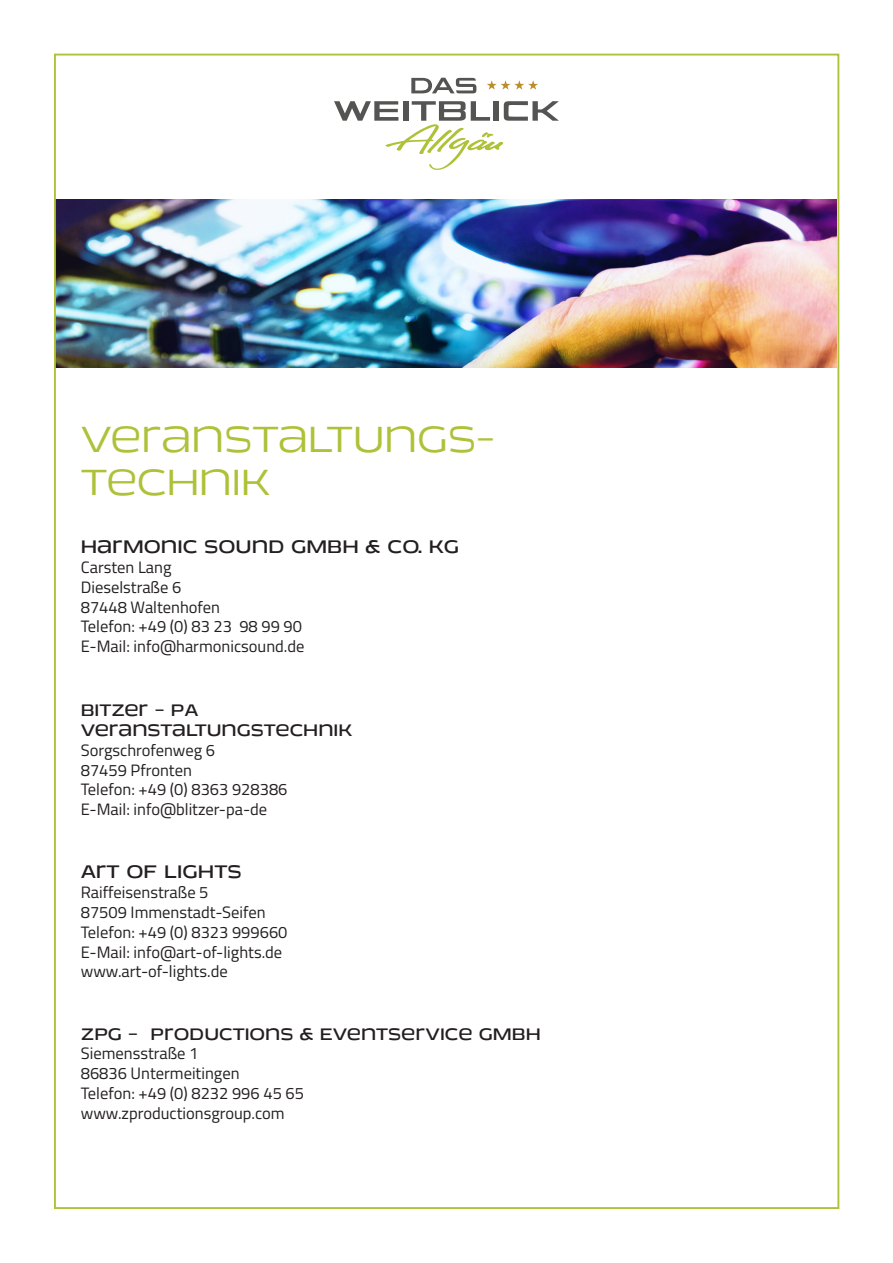
<style>
.page{position:relative;width:893px;height:1263px;background:#fff}
.page>*{position:absolute;margin:0;border:0;box-sizing:border-box;transform-origin:0 0}
.t1{font:36px/43.2px "EXT Unicase 400";color:#aec137}
.t2{font:18px "EXT Unicase 600";color:#231f20}
.t3{font:16.5px "Titillium Web";color:#231f20}
.t4{font:16.5px "EXT Unicase 600";color:#231f20}
</style>
<div class="page">
<img style="left:57px;top:200px;width:779px;height:168px">
<svg style="left:487px;top:80px;width:51px;height:10px"></svg>
<svg style="left:411px;top:78px;width:65px;height:15px"></svg>
<svg style="left:334px;top:101px;width:225px;height:69px"></svg>
<p class="t1" style="left:81px;top:417px;width:416px">VERANSTALTUNGS-<br>TECHNIK</p>
<p class="t2" style="left:81px;top:536px;width:380px">HARMONIC SOUND GMBH &amp; CO. KG</p>
<p class="t3" style="left:81px;top:555px;width:92px">Carsten Lang</p>
<p class="t3" style="left:81px;top:575px;width:102px">Dieselstraße 6</p>
<p class="t3" style="left:81px;top:595px;width:141px">87448 Waltenhofen</p>
<p class="t3" style="left:81px;top:614px;width:223px">Telefon: +49 (0) 83 23 98 99 90</p>
<p class="t3" style="left:81px;top:634px;width:225px">E-Mail: info@harmonicsound.de</p>
<p class="t4" style="left:81px;top:700px;width:119px">BITZER – PA</p>
<p class="t4" style="left:81px;top:720px;width:273px">VERANSTALTUNGSTECHNIK</p>
<p class="t3" style="left:81px;top:738px;width:136px">Sorgschrofenweg 6</p>
<p class="t3" style="left:81px;top:758px;width:113px">87459 Pfronten</p>
<p class="t3" style="left:81px;top:777px;width:208px">Telefon: +49 (0) 8363 928386</p>
<p class="t3" style="left:81px;top:797px;width:188px">E-Mail: info@blitzer-pa-de</p>
<p class="t2" style="left:81px;top:861px;width:162px">ART OF LIGHTS</p>
<p class="t3" style="left:81px;top:880px;width:129px">Raiffeisenstraße 5</p>
<p class="t3" style="left:81px;top:900px;width:186px">87509 Immenstadt-Seifen</p>
<p class="t3" style="left:81px;top:920px;width:208px">Telefon: +49 (0) 8323 999660</p>
<p class="t3" style="left:81px;top:940px;width:203px">E-Mail: info@art-of-lights.de</p>
<p class="t3" style="left:81px;top:959px;width:148px">www.art-of-lights.de</p>
<p class="t4" style="left:81px;top:1024px;width:462px">ZPG – PRODUCTIONS &amp; EVENTSERVICE GMBH</p>
<p class="t3" style="left:81px;top:1041px;width:119px">Siemensstraße 1</p>
<p class="t3" style="left:81px;top:1061px;width:160px">86836 Untermeitingen</p>
<p class="t3" style="left:81px;top:1081px;width:225px">Telefon: +49 (0) 8232 996 45 65</p>
<p class="t3" style="left:81px;top:1101px;width:205px">www.zproductionsgroup.com</p>
</div>
